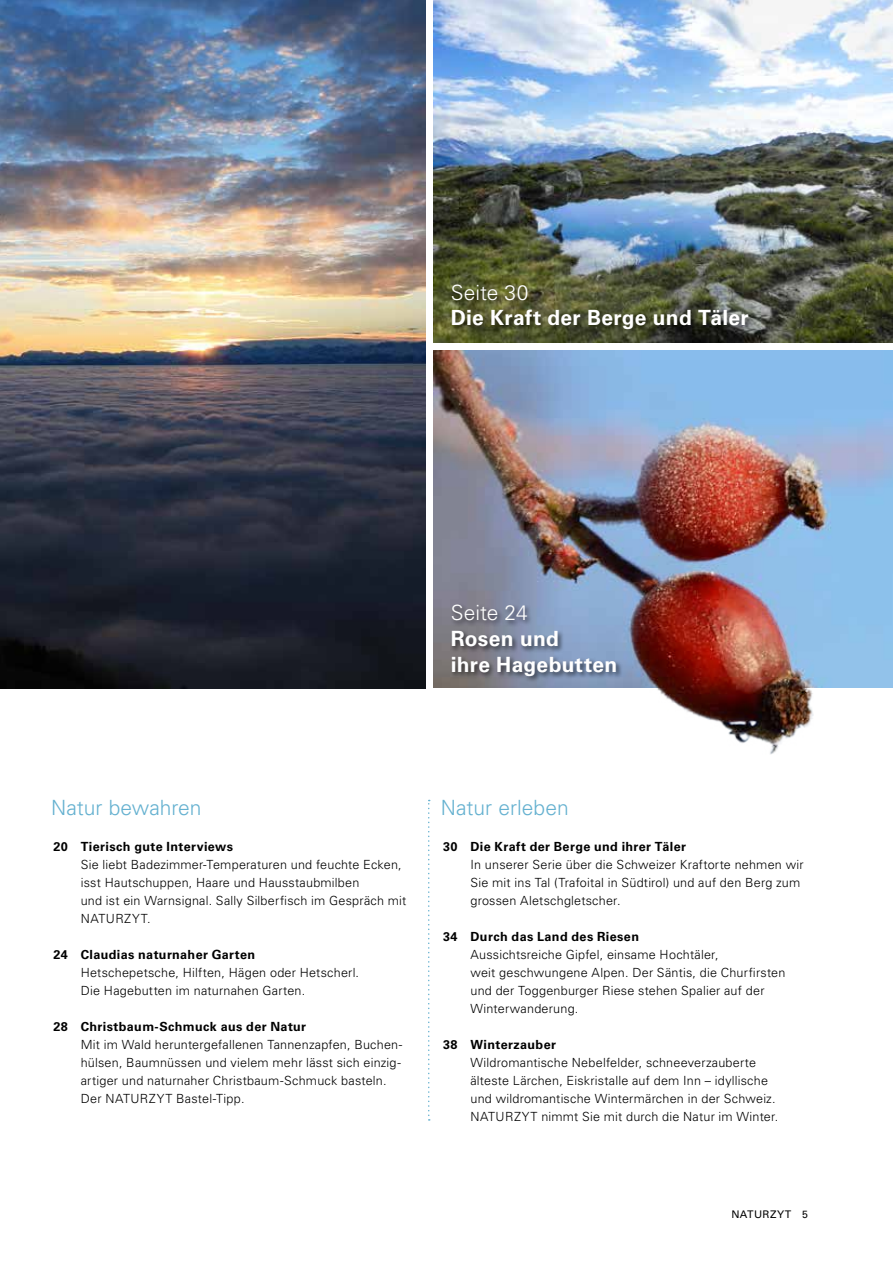
<style>
.page{position:relative;width:893px;height:1263px;background:#fff}
.page>*{position:absolute;margin:0;border:0;box-sizing:border-box;transform-origin:0 0}
.t1{font:700 21px/25.7px "Univers LT Std";letter-spacing:.015em;color:#fff}
.t2{font:300 21px "Univers LT Std";color:#65b1d0}
.t3{font:300 21px "Univers LT Std";color:#fff}
.t4{font:300 12.6px/18px "Univers LT Std";letter-spacing:.015em;color:#000}
.t5{font:700 12.6px "Univers LT Std";letter-spacing:.03em;color:#000}
.t6{font:10.5px "Univers LT Std";letter-spacing:.04em;color:#000}
</style>
<div class="page">
<svg style="left:428px;top:800px;width:2px;height:320px"></svg>
<img style="left:0;top:0;width:425px;height:688px">
<img style="left:434px;top:0;width:459px;height:342px">
<img style="left:434px;top:351px;width:459px;height:68px">
<img style="left:434px;top:419px;width:459px;height:335px">
<div style="left:450px;top:282px;width:305px;height:54px;background:#000;opacity:.6"></div>
<div style="left:450px;top:603px;width:173px;height:79px;background:#000;opacity:.6"></div>
<h1 class="t3" style="left:451px;top:279px;width:79px">Seite 30</h1>
<h1 class="t1" style="left:451px;top:305px;width:300px">Die Kraft der Berge und Täler</h1>
<h1 class="t3" style="left:451px;top:600px;width:78px">Seite 24</h1>
<h1 class="t1" style="left:451px;top:626px;width:168px">Rosen und<br>ihre Hagebutten</h1>
<h1 class="t2" style="left:51px;top:794px;width:152px">Natur bewahren</h1>
<p class="t5" style="left:54px;top:839px;width:181px">20 Tierisch gute Interviews</p>
<p class="t4" style="left:81px;top:855px;width:327px">Sie liebt Badezimmer-Temperaturen und feuchte Ecken, isst Hautschuppen, Haare und Hausstaubmilben<br>und ist ein Warnsignal. Sally Silberfisch im Gespräch mit NATURZYT.</p>
<p class="t5" style="left:54px;top:947px;width:203px">24 Claudias naturnaher Garten</p>
<p class="t4" style="left:81px;top:963px;width:280px">Hetschepetsche, Hilften, Hägen oder Hetscherl.<br>Die Hagebutten im naturnahen Garten.</p>
<p class="t5" style="left:54px;top:1019px;width:254px">28 Christbaum-Schmuck aus der Natur</p>
<p class="t4" style="left:81px;top:1035px;width:323px">Mit im Wald heruntergefallenen Tannenzapfen, Buchen&shy;hülsen, Baumnüssen und vielem mehr lässt sich einzig&shy;artiger und naturnaher Christbaum-Schmuck basteln.<br>Der NATURZYT Bastel-Tipp.</p>
<h1 class="t2" style="left:441px;top:794px;width:129px">Natur erleben</h1>
<p class="t5" style="left:443px;top:839px;width:244px">30 Die Kraft der Berge und ihrer Täler</p>
<p class="t4" style="left:470px;top:855px;width:335px">In unserer Serie über die Schweizer Kraftorte nehmen wir<br>Sie mit ins Tal (Trafoital in Südtirol) und auf den Berg zum grossen Aletschgletscher.</p>
<p class="t5" style="left:443px;top:929px;width:197px">34 Durch das Land des Riesen</p>
<p class="t4" style="left:470px;top:945px;width:316px">Aussichtsreiche Gipfel, einsame Hochtäler,<br>weit geschwungene Alpen. Der Säntis, die Churfirsten und der Toggenburger Riese stehen Spalier auf der Winterwanderung.</p>
<p class="t5" style="left:443px;top:1037px;width:114px">38 Winterzauber</p>
<p class="t4" style="left:470px;top:1053px;width:309px">Wildromantische Nebelfelder, schneeverzauberte älteste Lärchen, Eiskristalle auf dem Inn – idyllische und wildromantische Wintermärchen in der Schweiz.<br>NATURZYT nimmt Sie mit durch die Natur im Winter.</p>
<p class="t6" style="left:731px;top:1208px;width:78px">NATURZYT 5</p>
</div>
